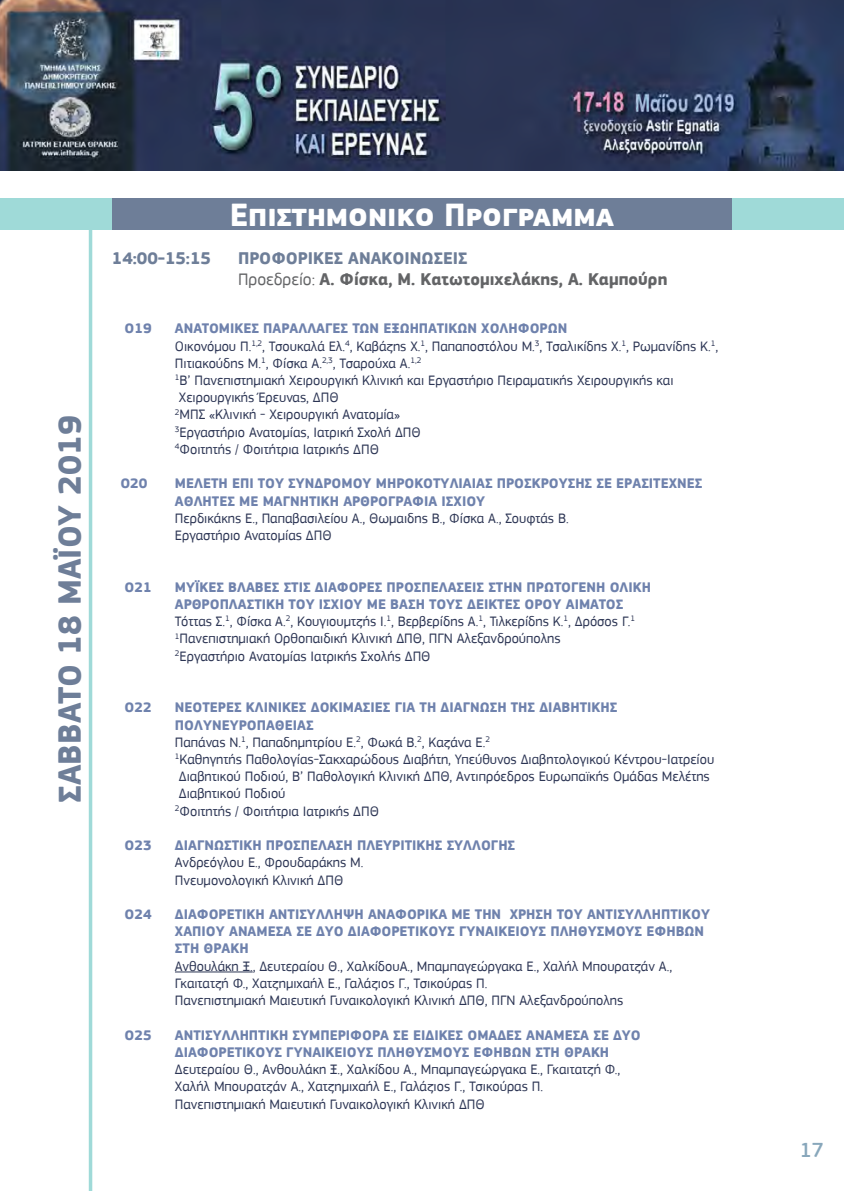
<style>
.page{position:relative;width:844px;height:1191px;background:#fff}
.page>*{position:absolute;margin:0;border:0;box-sizing:border-box;transform-origin:0 0}
.t1{font:700 33.25px "PF Square Sans Pro";color:#fff}
.t2{font:700 33.25px "PF Square Sans Pro";color:#6e7e98}
.t3{font:500 21px "PF Square Sans Pro";color:#88a7bb}
.t4{font:700 17.5px/21px "PF Square Sans Pro";color:#636466}
.t5{font:700 17.5px "PF Square Sans Pro";color:#6e7e98}
.t6{font:14.35px/17.2px "PF Square Sans Pro";color:#2c3554}
.t7{font:700 14.35px/17.2px "PF Square Sans Pro";color:#6f82ad}
.s1{color:#6e7e98}
.s2{font-weight:400}
.s3{font-weight:700;color:#6f82ad}
</style>
<div class="page">
<img style="left:0;top:0;width:843px;height:170px">
<hr style="left:89px;top:230px;width:3px;height:961px;background:#9fdad8">
<hr style="left:175px;top:971px;width:78px;height:1px;background:#2c3554">
<div style="left:112px;top:199px;width:619px;height:31px;background:#6e7e98"></div>
<div style="left:731px;top:199px;width:112px;height:31px;background:#9fdad8"></div>
<div style="left:0;top:199px;width:112px;height:31px;background:#9fdad8"></div>
<h1 class="t2" style="left:50px;top:803px;width:389px;rotate:-90deg">ΣΑΒΒΑΤΟ 18 ΜΑΪΟΥ 2019</h1>
<h1 class="t1" style="left:230px;top:195px;width:386px">Επιστημονικο Προγραμμα</h1>
<p class="t5" style="left:112px;top:247px;width:100px">14:00-15:15</p>
<p class="t4" style="left:238px;top:248px;width:431px"><span class="s1">ΠΡΟΦΟΡΙΚΕΣ ΑΝΑΚΟΙΝΏΣΕΙΣ<br></span><span class="s2">Προεδρείο:</span> Α. Φίσκα, Μ. Κατωτομιχελάκης, Α. Καμπούρη</p>
<p class="t7" style="left:124px;top:320px;width:29px">Ο19</p>
<p class="t6" style="left:175px;top:320px;width:544px"><span class="s3">ΑΝΑΤΟΜΙΚΕΣ ΠΑΡΑΛΛΑΓΕΣ ΤΩΝ ΕΞΩΗΠΑΤΙΚΩΝ ΧΟΛΗΦΟΡΩΝ<br></span>Οικονόμου Π.<sup>1,2</sup>, Τσουκαλά Ελ.<sup>4</sup>, Καβάζης Χ.<sup>1</sup>, Παπαποστόλου Μ.<sup>3</sup>, Τσαλικίδης Χ.<sup>1</sup>, Ρωμανίδης Κ.<sup>1</sup>, Πιτιακούδης Μ.<sup>1</sup>, Φίσκα Α.<sup>2,3</sup>, Τσαρούχα Α.<sup>1,2<br>1</sup>Β’ Πανεπιστημιακή Χειρουργική Κλινική και Εργαστήριο Πειραματικής Χειρουργικής και Χειρουργικής Έρευνας, ΔΠΘ<br><sup>2</sup>ΜΠΣ «Κλινική - Χειρουργική Ανατομία»<br><sup>3</sup>Εργαστήριο Ανατομίας, Ιατρική Σχολή ΔΠΘ<br><sup>4</sup>Φοιτητής / Φοιτήτρια Ιατρικής ΔΠΘ</p>
<p class="t7" style="left:120px;top:475px;width:29px">Ο20</p>
<p class="t7" style="left:175px;top:475px;width:529px">ΜΕΛΕΤΗ ΕΠΙ ΤΟΥ ΣΥΝΔΡΟΜΟΥ ΜΗΡΟΚΟΤΥΛΙΑΙΑΣ ΠΡΟΣΚΡΟΥΣΗΣ ΣΕ ΕΡΑΣΙΤΕΧΝΕΣ<br>ΑΘΛΗΤΕΣ ΜΕ ΜΑΓΝΗΤΙΚΗ ΑΡΘΡΟΓΡΑΦΙΑ ΙΣΧΙΟΥ</p>
<p class="t6" style="left:175px;top:509px;width:395px">Περδικάκης E., Παπαβασιλείου Α., Θωμαιδης Β., Φίσκα Α., Σουφτάς Β.<br>Εργαστήριο Ανατομίας ΔΠΘ</p>
<p class="t7" style="left:124px;top:579px;width:29px">Ο21</p>
<p class="t6" style="left:175px;top:578px;width:477px"><span class="s3">ΜΥΪΚΕΣ ΒΛΑΒΕΣ ΣΤΙΣ ΔΙΑΦΟΡΕΣ ΠΡΟΣΠΕΛΑΣΕΙΣ ΣΤΗΝ ΠΡΩΤΟΓΕΝΗ ΟΛΙΚΗ ΑΡΘΡΟΠΛΑΣΤΙΚΗ ΤΟΥ ΙΣΧΊΟΥ ΜΕ ΒΆΣΗ ΤΟΥΣ ΔΕΊΚΤΕΣ ΟΡΟΎ ΑΊΜΑΤΟΣ </span>Τόττας Σ.<sup>1</sup>, Φίσκα Α.<sup>2</sup>, Κουγιουμτζής Ι.<sup>1</sup>, Βερβερίδης Α.<sup>1</sup>, Τιλκερίδης Κ.<sup>1</sup>, Δρόσος Γ.<sup>1<br>1</sup>Πανεπιστημιακή Ορθοπαιδική Κλινική ΔΠΘ, ΠΓΝ Αλεξανδρούπολης<br><sup>2</sup>Εργαστήριο Ανατομίας Ιατρικής Σχολής ΔΠΘ</p>
<p class="t7" style="left:124px;top:699px;width:29px">Ο22</p>
<p class="t6" style="left:175px;top:699px;width:540px"><span class="s3">ΝΕΟΤΕΡΕΣ ΚΛΙΝΙΚΕΣ ΔΟΚΙΜΑΣΙΕΣ ΓΙΑ ΤΗ ΔΙΑΓΝΩΣΗ ΤΗΣ ΔΙΑΒΗΤΙΚΗΣ ΠΟΛΥΝΕΥΡΟΠΑΘΕΙΑΣ<br></span>Παπάνας Ν.<sup>1</sup>, Παπαδημητρίου Ε.<sup>2</sup>, Φωκά Β.<sup>2</sup>, Καζάνα Ε.<sup>2<br>1</sup>Καθηγητής Παθολογίας-Σακχαρώδους Διαβήτη, Υπεύθυνος Διαβητολογικού Κέντρου-Ιατρείου Διαβητικού Ποδιού, Β’ Παθολογική Κλινική ΔΠΘ, Αντιπρόεδρος Ευρωπαϊκής Ομάδας Μελέτης Διαβητικού Ποδιού<br><sup>2</sup>Φοιτητής / Φοιτήτρια Ιατρικής ΔΠΘ</p>
<p class="t7" style="left:124px;top:837px;width:29px">Ο23</p>
<p class="t7" style="left:175px;top:837px;width:342px">ΔΙΑΓΝΩΣΤΙΚΗ ΠΡΟΣΠΕΛΑΣΗ ΠΛΕΥΡΙΤΙΚΗΣ ΣΥΛΛΟΓΗΣ</p>
<p class="t6" style="left:175px;top:854px;width:190px">Ανδρεόγλου Ε., Φρουδαράκης M.<br>Πνευμονολογική Κλινική ΔΠΘ</p>
<p class="t7" style="left:124px;top:906px;width:29px">Ο24</p>
<p class="t7" style="left:175px;top:906px;width:536px">ΔΙΑΦΟΡΕΤΙΚΗ ΑΝΤΙΣΥΛΛΗΨΗ ΑΝΑΦΟΡΙΚΑ ΜΕ ΤΗΝ ΧΡΗΣΗ ΤΟΥ ΑΝΤΙΣΥΛΛΗΠΤΙΚΟΥ<br>ΧΑΠΙΟΥ ΑΝΑΜΕΣΑ ΣΕ ΔΥΟ ΔΙΑΦΟΡΕΤΙΚΟΥΣ ΓΥΝΑΙΚΕΙΟΥΣ ΠΛΗΘΥΣΜΟΥΣ ΕΦΗΒΩΝ<br>ΣΤΗ ΘΡΑΚΗ</p>
<p class="t6" style="left:175px;top:957px;width:498px">Ανθουλάκη Ξ., Δευτεραίου Θ., ΧαλκίδουΑ., Μπαμπαγεώργακα Ε., Χαλήλ Μπουρατζάν Α.,<br>Γκαιτατζή Φ., Χατζημιχαήλ Ε., Γαλάζιος Γ., Τσικούρας Π.<br>Πανεπιστημιακή Μαιευτική Γυναικολογική Κλινική ΔΠΘ, ΠΓΝ Αλεξανδρούπολης</p>
<p class="t7" style="left:124px;top:1026px;width:29px">Ο25</p>
<p class="t7" style="left:175px;top:1026px;width:467px">ΑΝΤΙΣΥΛΛΗΠΤΙΚΗ ΣΥΜΠΕΡΙΦΟΡΑ ΣΕ ΕΙΔΙΚΕΣ ΟΜΑΔΕΣ ΑΝΑΜΕΣΑ ΣΕ ΔΥΟ<br>ΔΙΑΦΟΡΕΤΙΚΟΥΣ ΓΥΝΑΙΚΕΙΟΥΣ ΠΛΗΘΥΣΜΟΥΣ ΕΦΗΒΩΝ ΣΤΗ ΘΡΑΚΗ</p>
<p class="t6" style="left:175px;top:1060px;width:447px">Δευτεραίου Θ., Ανθουλάκη Ξ., Χαλκίδου Α., Μπαμπαγεώργακα Ε., Γκαιτατζή Φ.,<br>Χαλήλ Μπουρατζάν Α., Χατζημιχαήλ Ε., Γαλάζιος Γ., Τσικούρας Π.<br>Πανεπιστημιακή Μαιευτική Γυναικολογική Κλινική ΔΠΘ</p>
<h2 class="t3" style="left:799px;top:1138px;width:26px">17</h2>
</div>
